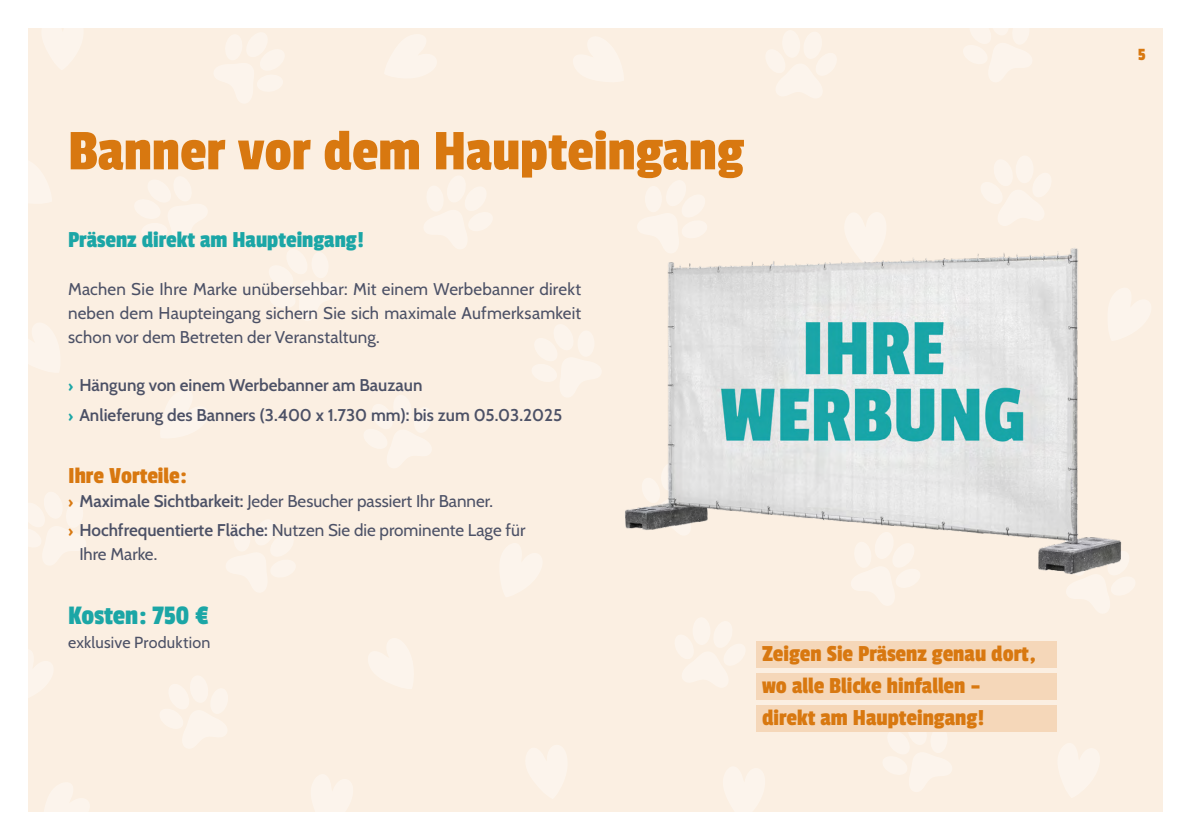
<style>
.page{position:relative;width:1191px;height:840px;background:#fff}
.page>*{position:absolute;margin:0;border:0;box-sizing:border-box;transform-origin:0 0}
.t1{font:60px "Passion One";color:#d87810}
.t2{font:28px "Passion One";color:#1ba6a6}
.t3{font:24px/32px "Passion One";color:#d87810}
.t4{font:24px "Passion One";color:#1ba6a6}
.t5{font:18px "Passion One";color:#d87810}
.t6{font:17px/24px "Cabin";color:#4c5166;text-align:justify}
.t7{font:600 17px/29.6px "Cabin";color:#4c5166}
.t8{font:16px "Cabin";letter-spacing:.015em;color:#4c5166}
.s1{font-family:"Passion One";font-weight:400;font-size:16px;color:#1ba6a6}
.s2{font-family:"Passion One";font-size:16px;color:#d87810}
.s3{font-weight:600}
</style>
<div class="page">
<div style="left:28px;top:28px;width:1134px;height:783px;background:#fbefe2"></div>
<svg style="left:881px;top:731px;width:73px;height:1px"></svg>
<svg style="left:41px;top:811px;width:60px;height:1px"></svg>
<svg style="left:308px;top:811px;width:53px;height:1px"></svg>
<svg style="left:720px;top:811px;width:50px;height:1px"></svg>
<div style="left:756px;top:673px;width:300px;height:26px;background:#f5d7b9"></div>
<div style="left:756px;top:705px;width:300px;height:26px;background:#f5d7b9"></div>
<img style="left:625px;top:248px;width:497px;height:435px">
<h1 class="t1" style="left:68px;top:119px;width:677px">Banner vor dem Haupteingang</h1>
<h3 class="t4" style="left:68px;top:227px;width:297px">Präsenz direkt am Haupteingang!</h3>
<p class="t6" style="left:68px;top:276px;width:515px">Machen Sie Ihre Marke unübersehbar: Mit einem Werbebanner direkt neben dem Haupteingang sichern Sie sich maximale Aufmerksamkeit schon vor dem Betreten der Veranstaltung.</p>
<p class="t7" style="left:68px;top:369px;width:495px"><span class="s1">›</span> Hängung von einem Werbebanner am Bauzaun<br><span class="s1">›</span> Anlieferung des Banners (3.400 x 1.730 mm): bis zum 05.03.2025</p>
<h3 class="t3" style="left:68px;top:459px;width:120px">Ihre Vorteile:</h3>
<p class="t6" style="left:68px;top:484px;width:459px;line-height:29.6px"><span class="s2">›</span> <span class="s3">Maximale Sichtbarkeit:</span> Jeder Besucher passiert Ihr Banner.<br><span class="s2">›</span> <span class="s3">Hochfrequentierte Fläche:</span> Nutzen Sie die prominente Lage für</p>
<p class="t6" style="left:79px;top:541px;width:79px">Ihre Marke.</p>
<h2 class="t2" style="left:68px;top:600px;width:142px">Kosten: 750 €</h2>
<p class="t8" style="left:68px;top:629px;width:144px">exklusive Produktion</p>
<h3 class="t3" style="left:762px;top:637px;width:275px">Zeigen Sie Präsenz genau dort, wo alle Blicke hinfallen – direkt am Haupteingang!</h3>
<p class="t5" style="left:1138px;top:45px;width:9px">5</p>
</div>
